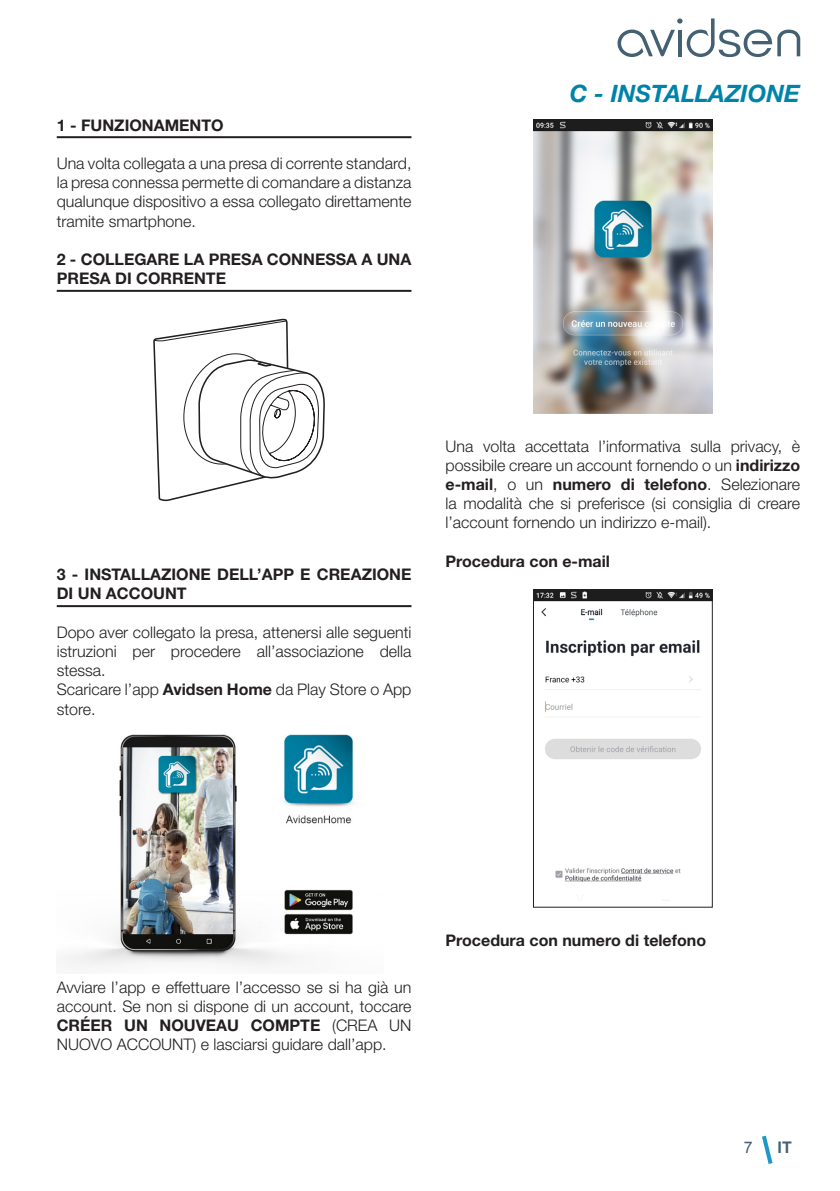
<style>
.page{position:relative;width:840px;height:1191px;background:#fff}
.page>*{position:absolute;margin:0;border:0;box-sizing:border-box;transform-origin:0 0}
.t1{font:italic 700 24px "Helvetica Neue LT Std";color:#0083a9}
.t2{font:300 16px/19.2px "Helvetica Neue LT Std";color:#231f20;text-align:justify}
.t3{font:700 16px/19.2px "Helvetica Neue LT Std";color:#231f20}
.t4{font:700 16px "Arial";color:#456274}
.t5{font:16px "Arial";color:#456274}
.s1{font-weight:700}
</style>
<div class="page">
<svg style="left:762px;top:1135px;width:11px;height:29px"></svg>
<svg style="left:617px;top:18px;width:182px;height:39px"></svg>
<hr style="left:57px;top:136px;width:354px;height:2px;background:#231f20">
<hr style="left:57px;top:290px;width:354px;height:2px;background:#231f20">
<hr style="left:57px;top:605px;width:354px;height:2px;background:#231f20">
<svg style="left:153px;top:318px;width:172px;height:184px"></svg>
<img style="left:63px;top:734px;width:290px;height:232px">
<img style="left:533px;top:119px;width:179px;height:294px">
<img style="left:535px;top:591px;width:175px;height:310px">
<div style="left:533px;top:589px;width:179px;height:318px;border:1px solid #231f20"></div>
<p class="t3" style="left:57px;top:115px;width:168px">1 - FUNZIONAMENTO</p>
<p class="t2" style="left:57px;top:153px;width:356px">Una volta collegata a una presa di corrente standard, la presa connessa permette di comandare a distanza qualunque dispositivo a essa collegato direttamente tramite smartphone.</p>
<p class="t3" style="left:57px;top:249px;width:356px">2 - COLLEGARE LA PRESA CONNESSA A UNA<br>PRESA DI CORRENTE</p>
<p class="t1" style="left:569px;top:79px;width:232px">C - INSTALLAZIONE</p>
<p class="t3" style="left:57px;top:564px;width:356px">3 - INSTALLAZIONE DELL’APP E CREAZIONE<br>DI UN ACCOUNT</p>
<p class="t2" style="left:57px;top:622px;width:356px">Dopo aver collegato la presa, attenersi alle seguenti istruzioni per procedere all’associazione della stessa.</p>
<p class="t2" style="left:57px;top:680px;width:356px">Scaricare l’app <span class="s1">Avidsen Home</span> da Play Store o App store.</p>
<p class="t2" style="left:445px;top:436px;width:356px">Una volta accettata l’informativa sulla privacy, è possibile creare un account fornendo o un <span class="s1">indirizzo e-mail</span>, o un <span class="s1">numero di telefono</span>. Selezionare la modalità che si preferisce (si consiglia di creare l’account fornendo un indirizzo e-mail).</p>
<p class="t3" style="left:445px;top:551px;width:166px">Procedura con e-mail</p>
<p class="t2" style="left:57px;top:977px;width:356px">Avviare l’app e effettuare l’accesso se si ha già un account. Se non si dispone di un account, toccare <span class="s1">CRÉER UN NOUVEAU COMPTE</span> (CREA UN NUOVO ACCOUNT) e lasciarsi guidare dall’app.</p>
<p class="t3" style="left:445px;top:930px;width:262px">Procedura con numero di telefono</p>
<p class="t5" style="left:743px;top:1136px;width:10px">7</p>
<p class="t4" style="left:777px;top:1136px;width:16px">IT</p>
</div>
